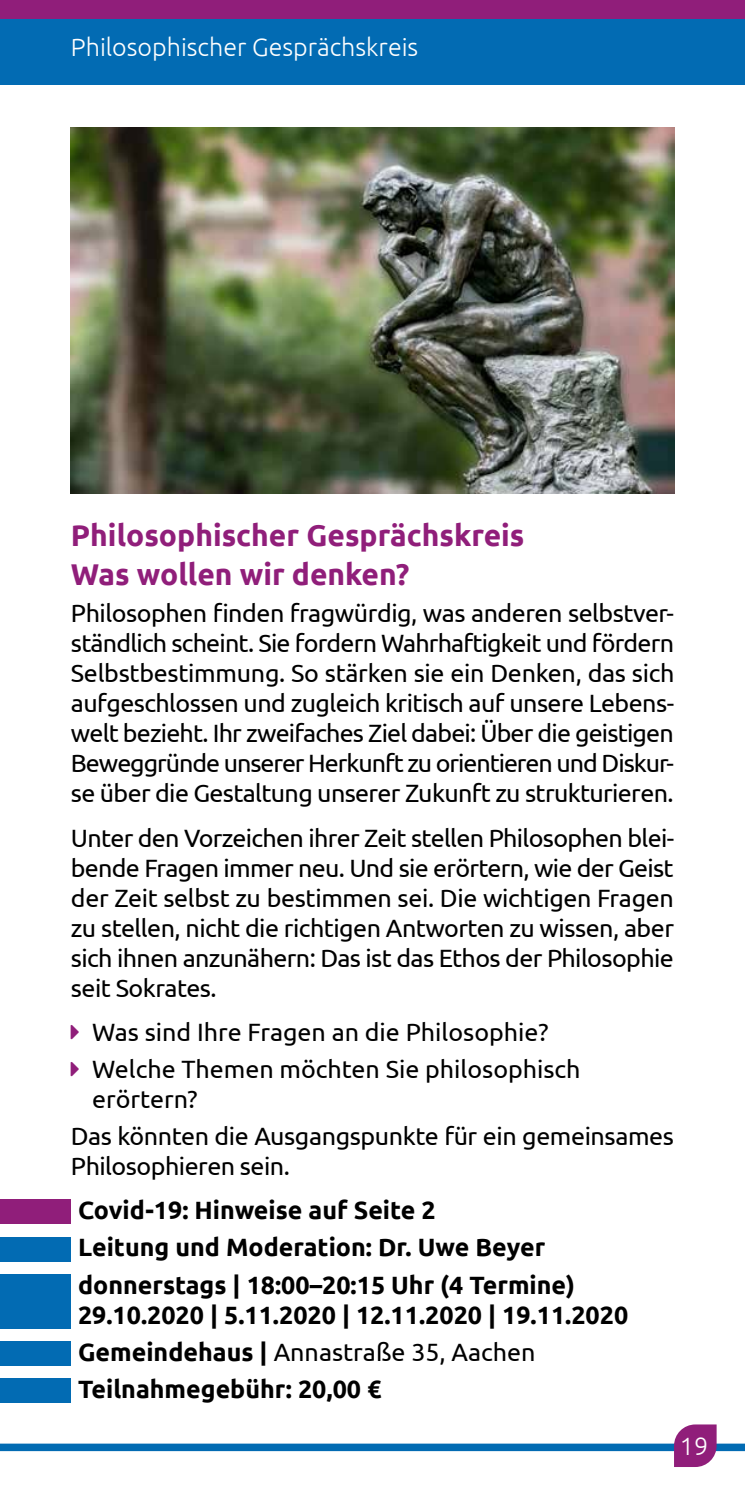
<style>
.page{position:relative;width:745px;height:1489px;background:#fff}
.page>*{position:absolute;margin:0;border:0;box-sizing:border-box;transform-origin:0 0}
.t1{font:700 30px/39.5px "Ubuntu";color:#901e7a}
.t2{font:25px/30px "Ubuntu";letter-spacing:-.02em;color:#000;text-align:justify}
.t3{font:700 25px/37px "Ubuntu";color:#000}
.t4{font:25px/37px "Ubuntu";color:#000}
.t5{font:300 25px "Ubuntu";color:#fff}
.s1{font-weight:400}
</style>
<div class="page">
<div style="left:0;top:19px;width:744px;height:66px;background:#026bb3"></div>
<div style="left:0;top:0;width:744px;height:19px;background:#901e7a"></div>
<div style="left:0;top:1443px;width:744px;height:7px;background:#026bb3"></div>
<svg style="left:673px;top:1424px;width:43px;height:42px;background:#9d3a8a"></svg>
<div style="left:0;top:1199px;width:71px;height:24px;background:#901e7a"></div>
<div style="left:0;top:1236px;width:71px;height:24px;background:#026bb3"></div>
<div style="left:0;top:1273px;width:71px;height:54px;background:#026bb3"></div>
<div style="left:0;top:1341px;width:71px;height:24px;background:#026bb3"></div>
<div style="left:0;top:1378px;width:71px;height:24px;background:#026bb3"></div>
<img style="left:71px;top:128px;width:602px;height:366px">
<p class="t5" style="left:71px;top:32px;width:349px">Philosophischer Gesprächskreis</p>
<p class="t1" style="left:71px;top:514px;width:455px">Philosophischer Gesprächskreis<br>Was wollen wir denken?</p>
<p class="t2" style="left:71px;top:597px;width:604px">Philosophen finden fragwürdig, was anderen selbstver&shy;ständlich scheint. Sie fordern Wahrhaftigkeit und fördern Selbstbestimmung. So stärken sie ein Denken, das sich aufgeschlossen und zugleich kritisch auf unsere Lebens&shy;welt bezieht. Ihr zweifaches Ziel dabei: Über die geistigen Beweggründe unserer Herkunft zu orientieren und Diskur&shy;se über die Gestaltung unserer Zukunft zu strukturieren.</p>
<p class="t2" style="left:71px;top:822px;width:604px">Unter den Vorzeichen ihrer Zeit stellen Philosophen blei&shy;bende Fragen immer neu. Und sie erörtern, wie der Geist der Zeit selbst zu bestimmen sei. Die wichtigen Fragen zu stellen, nicht die richtigen Antworten zu wissen, aber sich ihnen anzunähern: Das ist das Ethos der Philosophie seit Sokrates.</p>
<p class="t4" style="left:92px;top:1012px;width:489px">Was sind Ihre Fragen an die Philosophie?<br>Welche Themen möchten Sie philosophisch</p>
<p class="t2" style="left:71px;top:1079px;width:604px;line-height:37px;text-indent:21px">erörtern?<br>Das könnten die Ausgangspunkte für ein gemeinsames</p>
<p class="t2" style="left:71px;top:1150px;width:220px">Philosophieren sein.</p>
<p class="t3" style="left:78px;top:1191px;width:498px">Covid-19: Hinweise auf Seite 2<br>Leitung und Moderation: Dr. Uwe Beyer donnerstags | 18:00–20:15 Uhr (4 Termine)</p>
<p class="t3" style="left:78px;top:1295px;width:551px">29.10.2020 | 5.11.2020 | 12.11.2020 | 19.11.2020<br>Gemeindehaus | <span class="s1">Annastraße 35, Aachen<br></span>Teilnahmegebühr: 20,00 €</p>
<p class="t5" style="left:679px;top:1431px;width:30px">19</p>
</div>
